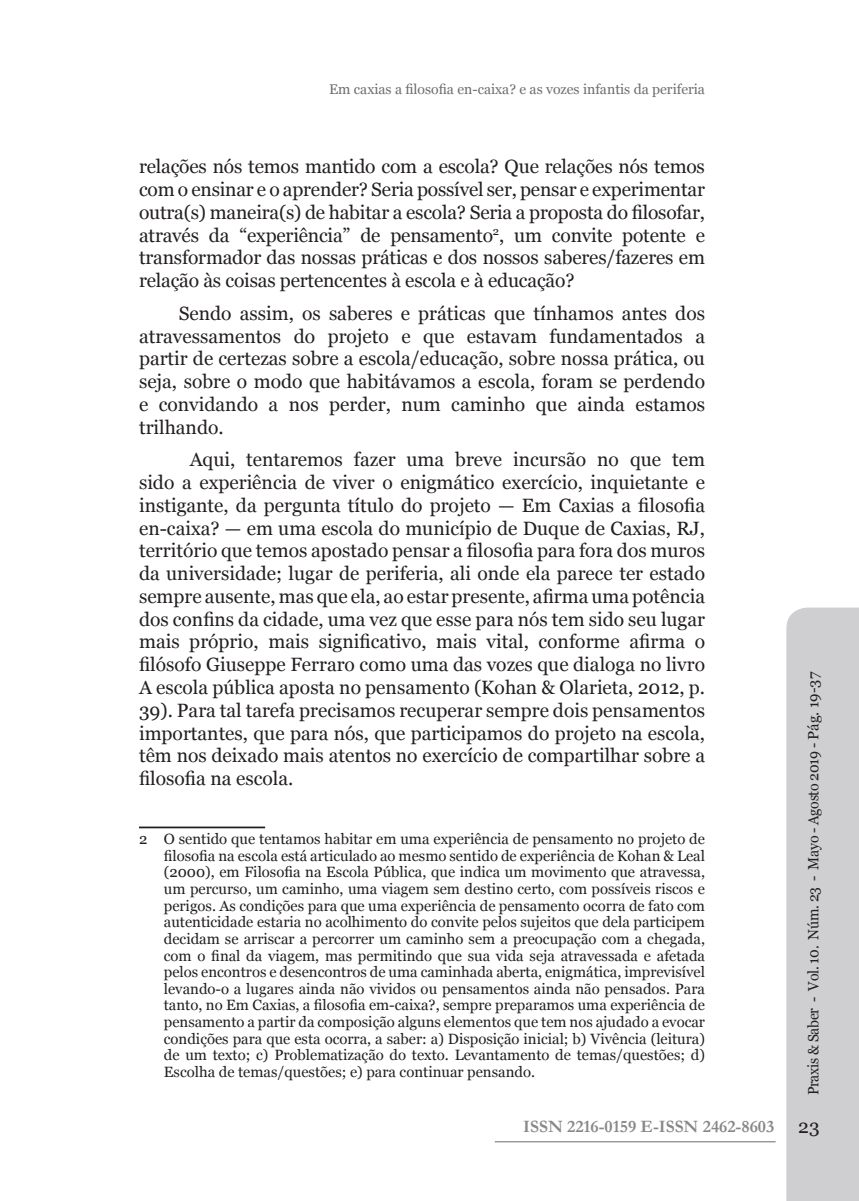
<style>
.page{position:relative;width:859px;height:1201px;background:#fff}
.page>*{position:absolute;margin:0;border:0;box-sizing:border-box;transform-origin:0 0}
.t1{font:19.25px/22.8px "Georgia";color:#231f20;text-align:justify}
.t2{font:600 17.5px "Garamond";color:#888}
.t3{font:14.88px/16.6px "Georgia";color:#231f20;text-align:justify}
.t4{font:14.88px "Georgia";letter-spacing:-.02em;color:#231f20;scale:.95 1}
.t5{font:14px "Georgia";color:#6c6d70}
</style>
<div class="page">
<div style="left:786px;top:607px;width:72px;height:593px;background:#cfcfd1"></div>
<hr style="left:494px;top:1141px;width:281px;height:1px;background:#6c6c6e">
<hr style="left:139px;top:826px;width:126px;height:2px;background:#231f20">
<p class="t5" style="left:329px;top:81px;width:377px">Em caxias a filosofia en-caixa? e as vozes infantis da periferia</p>
<p class="t1" style="left:139px;top:156px;width:567px">relações nós temos mantido com a escola? Que relações nós temos com o ensinar e o aprender? Seria possível ser, pensar e experimentar outra(s) maneira(s) de habitar a escola? Seria a proposta do filosofar, através da “experiência” de pensamento<sup>2</sup>, um convite potente e transformador das nossas práticas e dos nossos saberes/fazeres em relação às coisas pertencentes à escola e à educação?</p>
<p class="t1" style="left:139px;top:302px;width:567px;text-indent:40px">Sendo assim, os saberes e práticas que tínhamos antes dos atravessamentos do projeto e que estavam fundamentados a partir de certezas sobre a escola/educação, sobre nossa prática, ou seja, sobre o modo que habitávamos a escola, foram se perdendo e convidando a nos perder, num caminho que ainda estamos trilhando.</p>
<p class="t1" style="left:139px;top:449px;width:567px;text-indent:51px">Aqui, tentaremos fazer uma breve incursão no que tem sido a experiência de viver o enigmático exercício, inquietante e instigante, da pergunta título do projeto — Em Caxias a filosofia en-caixa? — em uma escola do município de Duque de Caxias, RJ, território que temos apostado pensar a filosofia para fora dos muros da universidade; lugar de periferia, ali onde ela parece ter estado sempre ausente, mas que ela, ao estar presente, afirma uma potência dos confins da cidade, uma vez que esse para nós tem sido seu lugar mais próprio, mais significativo, mais vital, conforme afirma o filósofo Giuseppe Ferraro como uma das vozes que dialoga no livro A escola pública aposta no pensamento (Kohan &amp; Olarieta, 2012, p.<br>39). Para tal tarefa precisamos recuperar sempre dois pensamentos importantes, que para nós, que participamos do projeto na escola, têm nos deixado mais atentos no exercício de compartilhar sobre a filosofia na escola.</p>
<p class="t3" style="left:164px;top:831px;width:542px;text-indent:-25px">2 O sentido que tentamos habitar em uma experiência de pensamento no projeto de filosofia na escola está articulado ao mesmo sentido de experiência de Kohan &amp; Leal (2000), em Filosofia na Escola Pública, que indica um movimento que atravessa, um percurso, um caminho, uma viagem sem destino certo, com possíveis riscos e perigos. As condições para que uma experiência de pensamento ocorra de fato com autenticidade estaria no acolhimento do convite pelos sujeitos que dela participem decidam se arriscar a percorrer um caminho sem a preocupação com a chegada, com o final da viagem, mas permitindo que sua vida seja atravessada e afetada pelos encontros e desencontros de uma caminhada aberta, enigmática, imprevisível levando-o a lugares ainda não vividos ou pensamentos ainda não pensados. Para tanto, no Em Caxias, a filosofia em-caixa?, sempre preparamos uma experiência de pensamento a partir da composição alguns elementos que tem nos ajudado a evocar condições para que esta ocorra, a saber: a) Disposição inicial; b) Vivência (leitura) de um texto; c) Problematização do texto. Levantamento de temas/questões; d)<br>Escolha de temas/questões; e) para continuar pensando.</p>
<p class="t2" style="left:523px;top:1114px;width:252px">ISSN 2216-0159 E-ISSN 2462-8603</p>
<p class="t4" style="left:804px;top:1095px;width:447px;rotate:-90deg">Praxis &amp; Saber - Vol. 10. Núm. 23 - Mayo - Agosto 2019 - Pág. 19-37</p>
<p class="t1" style="left:798px;top:1115px;width:23px">23</p>
</div>
